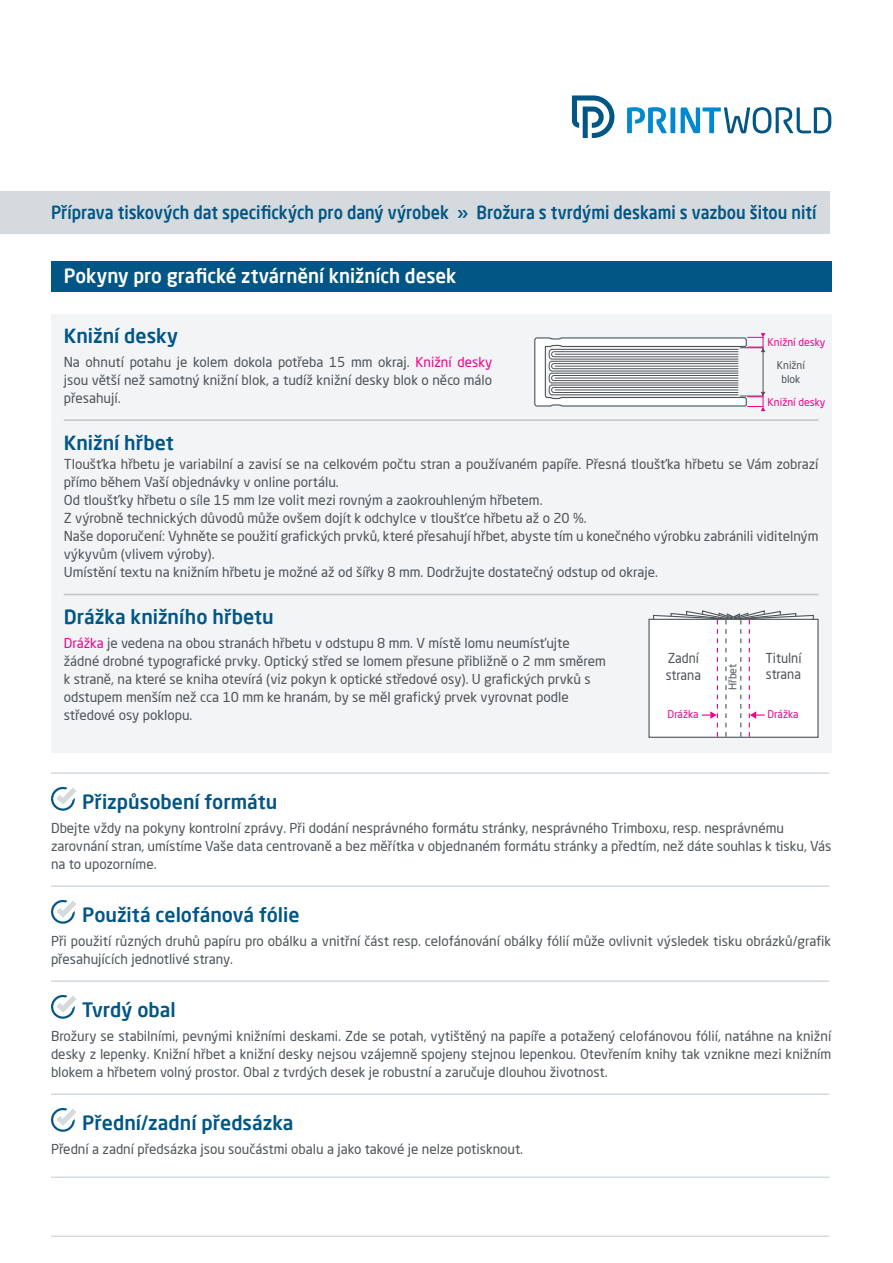
<style>
.page{position:relative;width:893px;height:1263px;background:#fff}
.page>*{position:absolute;margin:0;border:0;box-sizing:border-box;transform-origin:0 0}
.t1{font:500 19.5px "Neo Sans Pro";color:#015685}
.t2{font:500 19.5px "Neo Sans Pro";color:#fff;scale:.96 1}
.t3{font:500 18px "Neo Sans Pro";color:#015685;scale:.9 1}
.t4{font:13.5px/18px "Neo Sans Pro";color:#4d545a}
.t5{font:13.5px/16.2px "Neo Sans Pro";color:#4d545a;scale:.95 1}
.t6{font:10.5px "Neo Sans Pro";color:#ed028c}
.t7{font:10.5px/13.5px "Neo Sans Pro";color:#4d545a;text-align:center}
.s1{color:#ed028c}
</style>
<div class="page">
<div style="left:51px;top:315px;width:780px;height:438px;background:#f2f4f5"></div>
<div style="left:0;top:191px;width:829px;height:43px;background:#d4dade"></div>
<svg style="left:627px;top:107px;width:204px;height:26px"></svg>
<svg style="left:572px;top:96px;width:42px;height:42px"></svg>
<div style="left:51px;top:261px;width:780px;height:31px;background:#015685"></div>
<hr style="left:64px;top:419px;width:755px;height:2px;background:#bec5c9">
<hr style="left:64px;top:594px;width:755px;height:1px;background:#bec5c9">
<hr style="left:51px;top:772px;width:778px;height:2px;background:#d4dade">
<svg style="left:51px;top:787px;width:25px;height:24px"></svg>
<hr style="left:51px;top:885px;width:778px;height:2px;background:#d4dade">
<svg style="left:51px;top:900px;width:25px;height:24px"></svg>
<hr style="left:51px;top:980px;width:778px;height:2px;background:#d4dade">
<svg style="left:51px;top:995px;width:25px;height:24px"></svg>
<hr style="left:51px;top:1093px;width:778px;height:2px;background:#d4dade">
<svg style="left:51px;top:1108px;width:25px;height:24px"></svg>
<hr style="left:51px;top:1176px;width:778px;height:2px;background:#d4dade">
<hr style="left:51px;top:1235px;width:778px;height:2px;background:#d4dade">
<div style="left:649px;top:619px;width:169px;height:118px;background:#fff"></div>
<svg style="left:652px;top:610px;width:162px;height:128px"></svg>
<svg style="left:534px;top:337px;width:213px;height:70px"></svg>
<hr style="left:555px;top:389px;width:183px;height:1px;background:#4d545a">
<svg style="left:761px;top:348px;width:4px;height:4px"></svg>
<svg style="left:761px;top:392px;width:4px;height:4px"></svg>
<div style="left:747px;top:337px;width:16px;height:10px;border:1px solid #ed028c"></div>
<div style="left:747px;top:396px;width:16px;height:11px;border:1px solid #ed028c"></div>
<svg style="left:761px;top:333px;width:4px;height:4px"></svg>
<svg style="left:761px;top:407px;width:4px;height:4px"></svg>
<h2 class="t3" style="left:51px;top:201px;width:852px">Příprava tiskových dat specifických pro daný výrobek » Brožura s tvrdými deskami s vazbou šitou nití</h2>
<h1 class="t2" style="left:64px;top:264px;width:411px">Pokyny pro grafické ztvárnění knižních desek</h1>
<h1 class="t1" style="left:64px;top:324px;width:116px">Knižní desky</h1>
<p class="t4" style="left:64px;top:353px;width:430px;text-align:justify">Na ohnutí potahu je kolem dokola potřeba 15 mm okraj. <span class="s1">Knižní desky </span>jsou větší než samotný knižní blok, a tudíž knižní desky blok o něco málo přesahují.</p>
<h1 class="t1" style="left:64px;top:430px;width:112px">Knižní hřbet</h1>
<p class="t4" style="left:64px;top:455px;width:756px">Tloušťka hřbetu je variabilní a zavisí se na celkovém počtu stran a používaném papíře. Přesná tloušťka hřbetu se Vám zobrazí přímo během Vaší objednávky v online portálu.<br>Od tloušťky hřbetu o síle 15 mm lze volit mezi rovným a zaokrouhleným hřbetem.<br>Z výrobně technických důvodů může ovšem dojít k odchylce v tloušťce hřbetu až o 20 %.<br>Naše doporučení: Vyhněte se použití grafických prvků, které přesahují hřbet, abyste tím u konečného výrobku zabránili viditelným výkyvům (vlivem výroby).<br>Umístění textu na knižním hřbetu je možné až od šířky 8 mm. Dodržujte dostatečný odstup od okraje.</p>
<h1 class="t1" style="left:64px;top:605px;width:211px">Drážka knižního hřbetu</h1>
<p class="t4" style="left:64px;top:634px;width:544px"><span class="s1">Drážka</span> je vedena na obou stranách hřbetu v odstupu 8 mm. V místě lomu neumísťujte žádné drobné typografické prvky. Optický střed se lomem přesune přibližně o 2 mm směrem k straně, na které se kniha otevírá (viz pokyn k optické středové osy). U grafických prvků s odstupem menším než cca 10 mm ke hranám, by se měl grafický prvek vyrovnat podle středové osy poklopu.</p>
<p class="t6" style="left:767px;top:336px;width:60px">Knižní desky</p>
<p class="t7" style="left:777px;top:359px;width:30px">Knižní blok</p>
<p class="t6" style="left:767px;top:395px;width:60px">Knižní desky</p>
<p class="t5" style="left:666px;top:650px;width:39px">Zadní strana</p>
<p class="t5" style="left:765px;top:650px;width:40px">Titulní strana</p>
<p class="t6" style="left:668px;top:707px;width:33px">Drážka</p>
<p class="t6" style="left:767px;top:708px;width:33px">Drážka</p>
<p class="t7" style="left:726px;top:690px;width:27px;rotate:-90deg">Hřbet</p>
<h1 class="t1" style="left:82px;top:790px;width:197px">Přizpůsobení formátu</h1>
<p class="t4" style="left:51px;top:819px;width:782px">Dbejte vždy na pokyny kontrolní zprávy. Při dodání nesprávného formátu stránky, nesprávného Trimboxu, resp. nesprávnému zarovnání stran, umístíme Vaše data centrovaně a bez měřítka v objednaném formátu stránky a předtím, než dáte souhlas k tisku, Vás na to upozorníme.</p>
<h1 class="t1" style="left:82px;top:903px;width:219px">Použitá celofánová fólie</h1>
<p class="t4" style="left:51px;top:932px;width:782px">Při použití různých druhů papíru pro obálku a vnitřní část resp. celofánování obálky fólií může ovlivnit výsledek tisku obrázků/grafik přesahujících jednotlivé strany.</p>
<h1 class="t1" style="left:82px;top:998px;width:95px">Tvrdý obal</h1>
<p class="t4" style="left:51px;top:1027px;width:782px;text-align:justify">Brožury se stabilními, pevnými knižními deskami. Zde se potah, vytištěný na papíře a potažený celofánovou fólií, natáhne na knižní desky z lepenky. Knižní hřbet a knižní desky nejsou vzájemně spojeny stejnou lepenkou. Otevřením knihy tak vznikne mezi knižním blokem a hřbetem volný prostor. Obal z tvrdých desek je robustní a zaručuje dlouhou životnost.</p>
<h1 class="t1" style="left:82px;top:1111px;width:213px">Přední/zadní předsázka</h1>
<p class="t4" style="left:51px;top:1140px;width:474px">Přední a zadní předsázka jsou součástmi obalu a jako takové je nelze potisknout.</p>
</div>
